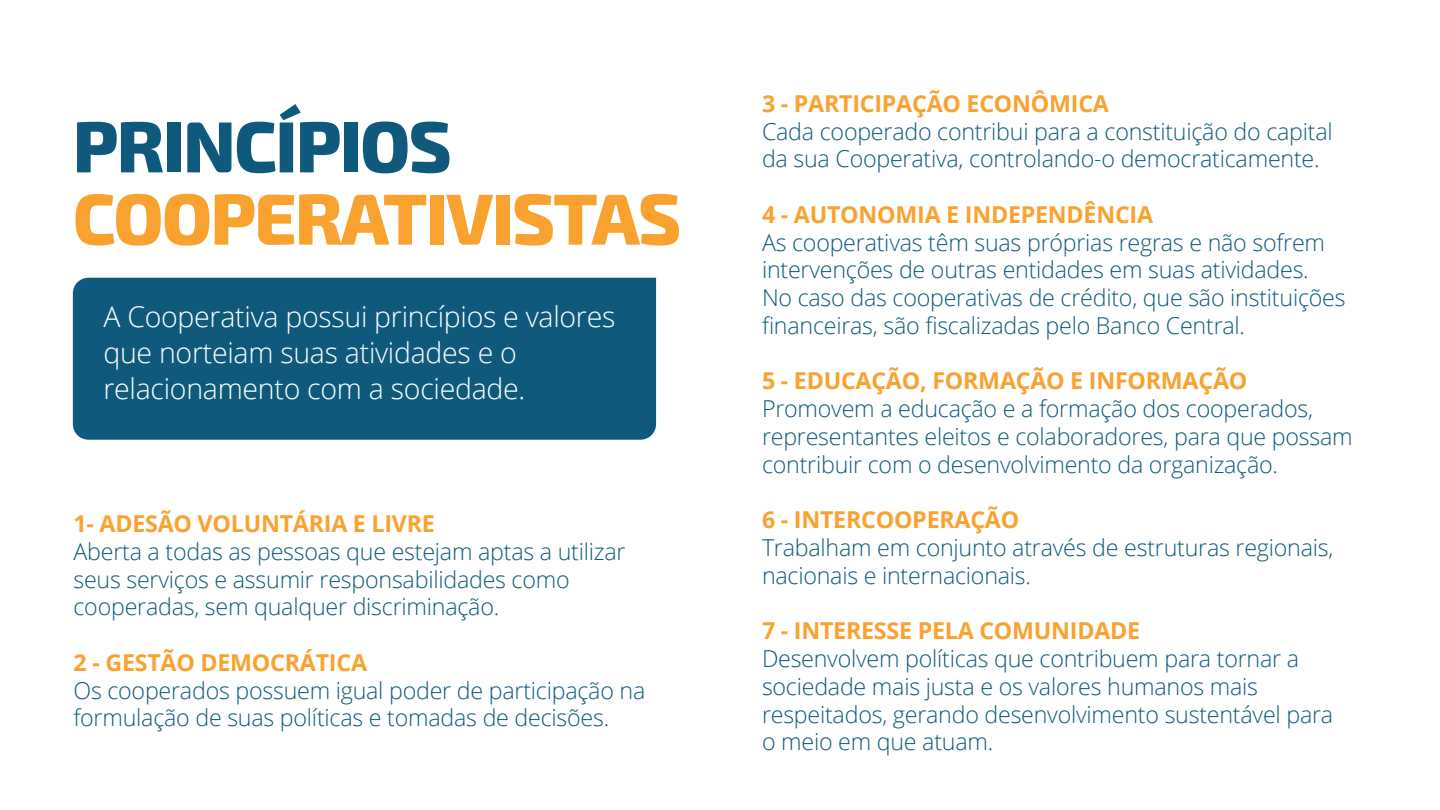
<style>
.page{position:relative;width:1440px;height:810px;background:#fff}
.page>*{position:absolute;margin:0;border:0;box-sizing:border-box;transform-origin:0 0}
.t1{font:800 72.22px "Exo 2";letter-spacing:-.025em;color:#f9a230}
.t2{font:800 72.22px "Exo 2";letter-spacing:-.025em;color:#0f5a7c}
.t3{font:300 28.5px/36px "Open Sans";letter-spacing:-.01em;color:#fff}
.t4{font:300 23.25px/27.8px "Open Sans";letter-spacing:-.01em;color:#0f5a7c}
.t5{font:700 23.25px "Open Sans";letter-spacing:-.01em;color:#f9a230}
</style>
<div class="page">
<div style="left:73px;top:278px;width:583px;height:162px;background:#0f5a7c"></div>
<h1 class="t2" style="left:73px;top:103px;width:381px">PRINCÍPIOS</h1>
<h1 class="t1" style="left:73px;top:175px;width:610px">COOPERATIVISTAS</h1>
<p class="t3" style="left:103px;top:298px;width:513px">A Cooperativa possui princípios e valores que norteiam suas atividades e o relacionamento com a sociedade.</p>
<p class="t5" style="left:73px;top:507px;width:363px">1- ADESÃO VOLUNTÁRIA E LIVRE</p>
<p class="t4" style="left:73px;top:537px;width:554px">Aberta a todas as pessoas que estejam aptas a utilizar seus serviços e assumir responsabilidades como cooperadas, sem qualquer discriminação.</p>
<p class="t5" style="left:73px;top:646px;width:295px">2 - GESTÃO DEMOCRÁTICA</p>
<p class="t4" style="left:73px;top:676px;width:573px">Os cooperados possuem igual poder de participação na formulação de suas políticas e tomadas de decisões.</p>
<p class="t5" style="left:762px;top:87px;width:348px">3 - PARTICIPAÇÃO ECONÔMICA</p>
<p class="t4" style="left:762px;top:117px;width:572px">Cada cooperado contribui para a constituição do capital da sua Cooperativa, controlando-o democraticamente.</p>
<p class="t5" style="left:762px;top:198px;width:393px">4 - AUTONOMIA E INDEPENDÊNCIA</p>
<p class="t4" style="left:762px;top:228px;width:585px">As cooperativas têm suas próprias regras e não sofrem intervenções de outras entidades em suas atividades.<br>No caso das cooperativas de crédito, que são instituições financeiras, são fiscalizadas pelo Banco Central.</p>
<p class="t5" style="left:762px;top:365px;width:487px">5 - EDUCAÇÃO, FORMAÇÃO E INFORMAÇÃO</p>
<p class="t4" style="left:762px;top:394px;width:592px">Promovem a educação e a formação dos cooperados, representantes eleitos e colaboradores, para que possam contribuir com o desenvolvimento da organização.</p>
<p class="t5" style="left:762px;top:503px;width:259px">6 - INTERCOOPERAÇÃO</p>
<p class="t4" style="left:762px;top:533px;width:573px">Trabalham em conjunto através de estruturas regionais, nacionais e internacionais.</p>
<p class="t5" style="left:762px;top:614px;width:380px">7 - INTERESSE PELA COMUNIDADE</p>
<p class="t4" style="left:762px;top:644px;width:573px">Desenvolvem políticas que contribuem para tornar a sociedade mais justa e os valores humanos mais respeitados, gerando desenvolvimento sustentável para o meio em que atuam.</p>
</div>
